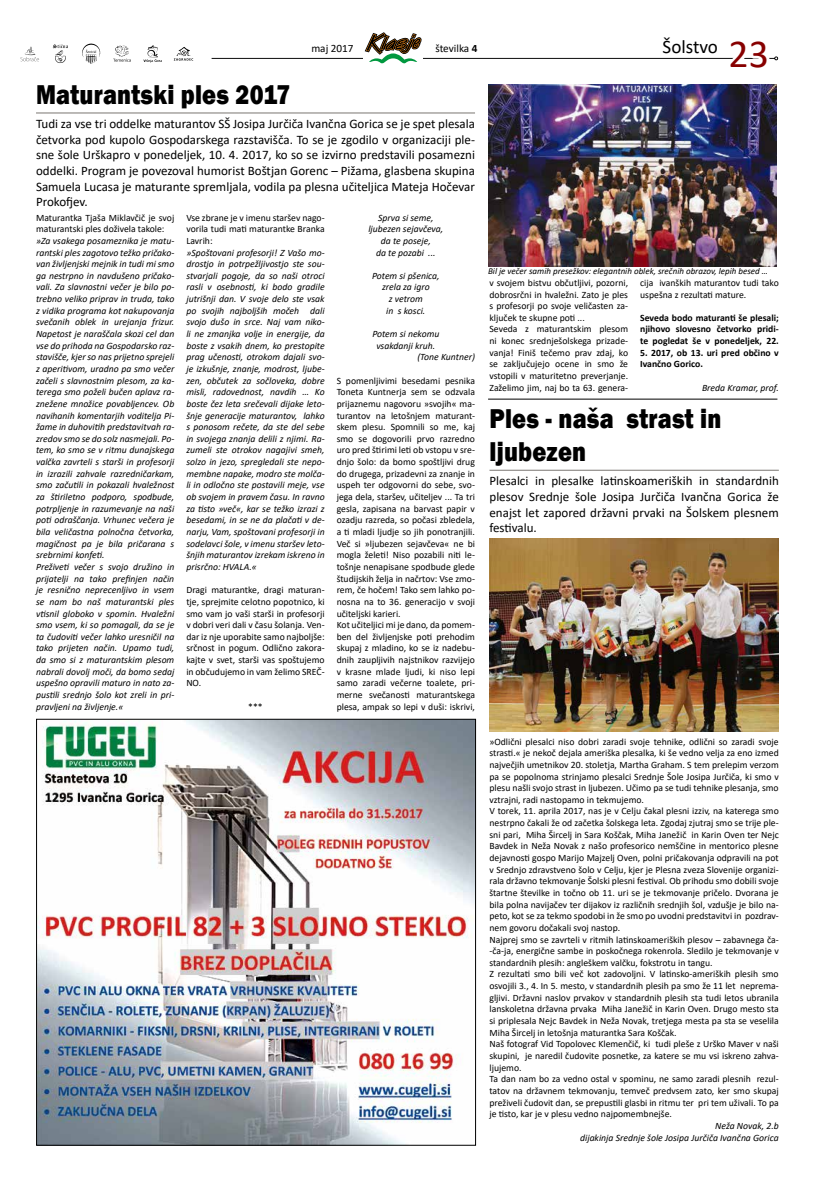
<style>
.page{position:relative;width:820px;height:1191px;background:#fff}
.page>*{position:absolute;margin:0;border:0;box-sizing:border-box;transform-origin:0 0}
.t1{font:39.8px "Calibri";color:#870000}
.t2{font:800 28px/33.6px "Franklin Gothic";letter-spacing:.01em;color:#000;scale:.85 1}
.t3{font:19.1px "Calibri";color:#000}
.t4{font:13px/15.6px "Calibri";color:#000;text-align:justify}
.t5{font:11.2px "Calibri";color:#000}
.t6{font:9.7px/11.6px "Calibri";color:#000}
.t7{font:italic 9.7px/11.6px "Calibri";color:#000;text-align:center}
.t8{font:700 9.7px/11.6px "Calibri";color:#000;text-align:justify}
.t9{font:italic 9px "Calibri";color:#000}
.s1{font-weight:700}
</style>
<div class="page">
<svg style="left:20px;top:46px;width:19px;height:15px"></svg>
<svg style="left:53px;top:44px;width:15px;height:19px"></svg>
<svg style="left:143px;top:45px;width:19px;height:17px"></svg>
<svg style="left:82px;top:43px;width:19px;height:21px"></svg>
<svg style="left:174px;top:47px;width:19px;height:14px"></svg>
<svg style="left:113px;top:46px;width:18px;height:16px"></svg>
<svg style="left:211px;top:32px;width:566px;height:32px"></svg>
<hr style="left:36px;top:112px;width:439px;height:1px;background:#797571">
<img style="left:488px;top:84px;width:288px;height:182px">
<hr style="left:489px;top:470px;width:289px;height:1px;background:#797571">
<img style="left:489px;top:538px;width:289px;height:193px">
<img style="left:38px;top:720px;width:436px;height:423px">
<hr style="left:488px;top:398px;width:289px;height:1px;background:#000">
<p class="t5" style="left:311px;top:41px;width:44px">maj 2017</p>
<p class="t5" style="left:435px;top:41px;width:43px">številka <span class="s1">4</span></p>
<h3 class="t3" style="left:662px;top:33px;width:57px">Šolstvo</h3>
<h1 class="t1" style="left:728px;top:26px;width:42px">23</h1>
<h2 class="t2" style="left:36px;top:78px;width:301px">Maturantski ples 2017</h2>
<p class="t4" style="left:36px;top:116px;width:440px">Tudi za vse tri oddelke maturantov SŠ Josipa Jurčiča Ivančna Gorica se je spet plesala četvorka pod kupolo Gospodarskega razstavišča. To se je zgodilo v organizaciji ple&shy;sne šole Urškapro v ponedeljek, 10. 4. 2017, ko so se izvirno predstavili posamezni oddelki. Program je povezoval humorist Boštjan Gorenc – Pižama, glasbena skupina Samuela Lucasa je maturante spremljala, vodila pa plesna učiteljica Mateja Hočevar Prokofjev.</p>
<p class="t6" style="left:36px;top:211px;width:140px">Maturantka Tjaša Miklavčič je svoj maturantski ples doživela takole:</p>
<p class="t7" style="left:36px;top:234px;width:140px;text-align:left">»Za vsakega posameznika je matu&shy;rantski ples zagotovo težko pričako&shy;van življenjski mejnik in tudi mi smo ga nestrpno in navdušeno pričako&shy;vali. Za slavnostni večer je bilo po&shy;trebno veliko priprav in truda, tako z vidika programa kot nakupovanja svečanih oblek in urejanja frizur.<br>Napetost je naraščala skozi cel dan vse do prihoda na Gospodarsko raz&shy;stavišče, kjer so nas prijetno sprejeli z aperitivom, uradno pa smo večer začeli s slavnostnim plesom, za ka&shy;terega smo poželi bučen aplavz ra&shy;znežene množice povabljencev. Ob navihanih komentarjih voditelja Pi&shy;žame in duhovitih predstavitvah ra&shy;zredov smo se do solz nasmejali. Po&shy;tem, ko smo se v ritmu dunajskega valčka zavrteli s starši in profesorji in izrazili zahvale razredničarkam, smo začutili in pokazali hvaležnost za štiriletno podporo, spodbude, potrpljenje in razumevanje na naši poti odraščanja. Vrhunec večera je bila veličastna polnočna četvorka, magičnost pa je bila pričarana s srebrnimi konfeti.<br>Preživeti večer s svojo družino in prijatelji na tako prefinjen način je resnično neprecenljivo in vsem se nam bo naš maturantski ples vtisnil globoko v spomin. Hvaležni smo vsem, ki so pomagali, da se je ta čudoviti večer lahko uresničil na tako prijeten način. Upamo tudi, da smo si z maturantskim plesom nabrali dovolj moči, da bomo sedaj uspešno opravili maturo in nato za&shy;pustili srednjo šolo kot zreli in pri&shy;pravljeni na življenje.«</p>
<p class="t6" style="left:186px;top:211px;width:140px;text-align:justify">Vse zbrane je v imenu staršev nago&shy;vorila tudi mati maturantke Branka Lavrih:</p>
<p class="t7" style="left:186px;top:246px;width:140px;text-align:justify">»Spoštovani profesorji! Z Vašo mo&shy;drostjo in potrpežljivostjo ste sou&shy;stvarjali pogoje, da so naši otroci rasli v osebnosti, ki bodo gradile jutrišnji dan. V svoje delo ste vsak po svojih najboljših močeh dali svojo dušo in srce. Naj vam niko&shy;li ne zmanjka volje in energije, da boste z vsakih dnem, ko prestopite prag učenosti, otrokom dajali svo&shy;je izkušnje, znanje, modrost, ljube&shy;zen, občutek za sočloveka, dobre misli, radovednost, navdih … Ko boste čez leta srečevali dijake leto&shy;šnje generacije maturantov, lahko s ponosom rečete, da ste del sebe in svojega znanja delili z njimi. Ra&shy;zumeli ste otrokov nagajivi smeh, solzo in jezo, spregledali ste nepo&shy;membne napake, modro ste molča&shy;li in odločno ste postavili meje, vse ob svojem in pravem času. In ravno za tisto »več«, kar se težko izrazi z besedami, in se ne da plačati v de&shy;narju, Vam, spoštovani profesorji in sodelavci šole, v imenu staršev leto&shy;šnjih maturantov izrekam iskreno in prisrčno: HVALA.«</p>
<p class="t6" style="left:186px;top:584px;width:140px;text-align:justify">Dragi maturantke, dragi maturan&shy;tje, sprejmite celotno popotnico, ki smo vam jo vaši starši in profesorji v dobri veri dali v času šolanja. Ven&shy;dar iz nje uporabite samo najboljše: srčnost in pogum. Odlično zakora&shy;kajte v svet, starši vas spoštujemo in občudujemo in vam želimo SREČ-NO.</p>
<p class="t6" style="left:248px;top:700px;width:16px">***</p>
<p class="t7" style="left:368px;top:211px;width:76px">Sprva si seme, ljubezen sejavčeva, da te poseje,<br>da te pozabi ...</p>
<p class="t7" style="left:372px;top:269px;width:69px">Potem si pšenica, zrela za igro<br>z vetrom<br>in s kosci.</p>
<p class="t7" style="left:372px;top:327px;width:68px">Potem si nekomu</p>
<p class="t7" style="left:376px;top:339px;width:60px">vsakdanji kruh.</p>
<p class="t7" style="left:417px;top:351px;width:59px">(Tone Kuntner)</p>
<p class="t6" style="left:336px;top:374px;width:140px">S pomenljivimi besedami pesnika Toneta Kuntnerja sem se odzvala prijaznemu nagovoru »svojih« ma&shy;turantov na letošnjem maturant&shy;skem plesu. Spomnili so me, kaj smo se dogovorili prvo razredno uro pred štirimi leti ob vstopu v sre&shy;dnjo šolo: da bomo spoštljivi drug do drugega, prizadevni za znanje in uspeh ter odgovorni do sebe, svo&shy;jega dela, staršev, učiteljev ... Ta tri gesla, zapisana na barvast papir v ozadju razreda, so počasi zbledela, a ti mladi ljudje so jih ponotranjili.<br>Več si »ljubezen sejavčeva« ne bi mogla želeti! Niso pozabili niti le&shy;tošnje nenapisane spodbude glede študijskih želja in načrtov: Vse zmo&shy;rem, če hočem! Tako sem lahko po&shy;nosna na to 36. generacijo v svoji učiteljski karieri.<br>Kot učiteljici mi je dano, da pomem&shy;ben del življenjske poti prehodim skupaj z mladino, ko se iz nadebu&shy;dnih zaupljivih najstnikov razvijejo v krasne mlade ljudi, ki niso lepi samo zaradi večerne toalete, pri&shy;merne svečanosti maturantskega plesa, ampak so lepi v duši: iskrivi,</p>
<p class="t9" style="left:488px;top:264px;width:281px">Bil je večer samih presežkov: elegantnih oblek, srečnih obrazov, lepih besed …</p>
<p class="t6" style="left:489px;top:277px;width:140px">v svojem bistvu občutljivi, pozorni, dobrosrčni in hvaležni. Zato je ples s profesorji po svoje veličasten za&shy;ključek te skupne poti ...<br>Seveda z maturantskim plesom ni konec srednješolskega prizade&shy;vanja! Finiš tečemo prav zdaj, ko se zaključujejo ocene in smo že vstopili v maturitetno preverjanje.<br>Zaželimo jim, naj bo ta 63. genera-</p>
<p class="t6" style="left:640px;top:277px;width:140px">cija ivanških maturantov tudi tako uspešna z rezultati mature.</p>
<p class="t8" style="left:640px;top:312px;width:140px">Seveda bodo maturanti še plesali; njihovo slovesno četvorko pridi&shy;te pogledat še v ponedeljek, 22.</p>
<p class="t8" style="left:640px;top:346px;width:140px">5. 2017, ob 13. uri pred občino v<br>Ivančno Gorico.</p>
<p class="t7" style="left:701px;top:381px;width:78px">Breda Kramar, prof.</p>
<h2 class="t2" style="left:489px;top:401px;width:274px">Ples - naša strast in ljubezen</h2>
<h3 class="t4" style="left:489px;top:473px;width:291px">Plesalci in plesalke latinskoameriških in standardnih plesov Srednje šole Josipa Jurčiča Ivančna Gorica že enajst let zapored državni prvaki na Šolskem plesnem festivalu.</h3>
<p class="t6" style="left:489px;top:735px;width:291px">»Odlični plesalci niso dobri zaradi svoje tehnike, odlični so zaradi svoje strasti.« je nekoč dejala ameriška plesalka, ki še vedno velja za eno izmed največjih umetnikov 20. stoletja, Martha Graham. S tem prelepim verzom pa se popolnoma strinjamo plesalci Srednje Šole Josipa Jurčiča, ki smo v plesu našli svojo strast in ljubezen. Učimo pa se tudi tehnike plesanja, smo vztrajni, radi nastopamo in tekmujemo.<br>V torek, 11. aprila 2017, nas je v Celju čakal plesni izziv, na katerega smo nestrpno čakali že od začetka šolskega leta. Zgodaj zjutraj smo se trije ple&shy;sni pari, Miha Šircelj in Sara Koščak, Miha Janežič in Karin Oven ter Nejc Bavdek in Neža Novak z našo profesorico nemščine in mentorico plesne dejavnosti gospo Marijo Majzelj Oven, polni pričakovanja odpravili na pot v Srednjo zdravstveno šolo v Celju, kjer je Plesna zveza Slovenije organizi&shy;rala državno tekmovanje Šolski plesni festival. Ob prihodu smo dobili svoje štartne številke in točno ob 11. uri se je tekmovanje pričelo. Dvorana je bila polna navijačev ter dijakov iz različnih srednjih šol, vzdušje je bilo na&shy;peto, kot se za tekmo spodobi in že smo po uvodni predstavitvi in pozdrav&shy;nem govoru dočakali svoj nastop.<br>Najprej smo se zavrteli v ritmih latinskoameriških plesov – zabavnega ča--ča-ja, energične sambe in poskočnega rokenrola. Sledilo je tekmovanje v standardnih plesih: angleškem valčku, fokstrotu in tangu.<br>Z rezultati smo bili več kot zadovoljni. V latinsko-ameriških plesih smo osvojili 3., 4. In 5. mesto, v standardnih plesih pa smo že 11 let neprema&shy;gljivi. Državni naslov prvakov v standardnih plesih sta tudi letos ubranila lanskoletna državna prvaka Miha Janežič in Karin Oven. Drugo mesto sta si priplesala Nejc Bavdek in Neža Novak, tretjega mesta pa sta se veselila Miha Šircelj in letošnja maturantka Sara Koščak.<br>Naš fotograf Vid Topolovec Klemenčič, ki tudi pleše z Urško Maver v naši skupini, je naredil čudovite posnetke, za katere se mu vsi iskreno zahva&shy;ljujemo.<br>Ta dan nam bo za vedno ostal v spominu, ne samo zaradi plesnih rezul&shy;tatov na državnem tekmovanju, temveč predvsem zato, ker smo skupaj preživeli čudovit dan, se prepustili glasbi in ritmu ter pri tem uživali. To pa je tisto, kar je v plesu vedno najpomembnejše.</p>
<p class="t7" style="left:580px;top:1119px;width:200px;text-align:right">Neža Novak, 2.b<br>dijakinja Srednje šole Josipa Jurčiča Ivančna Gorica</p>
</div>
